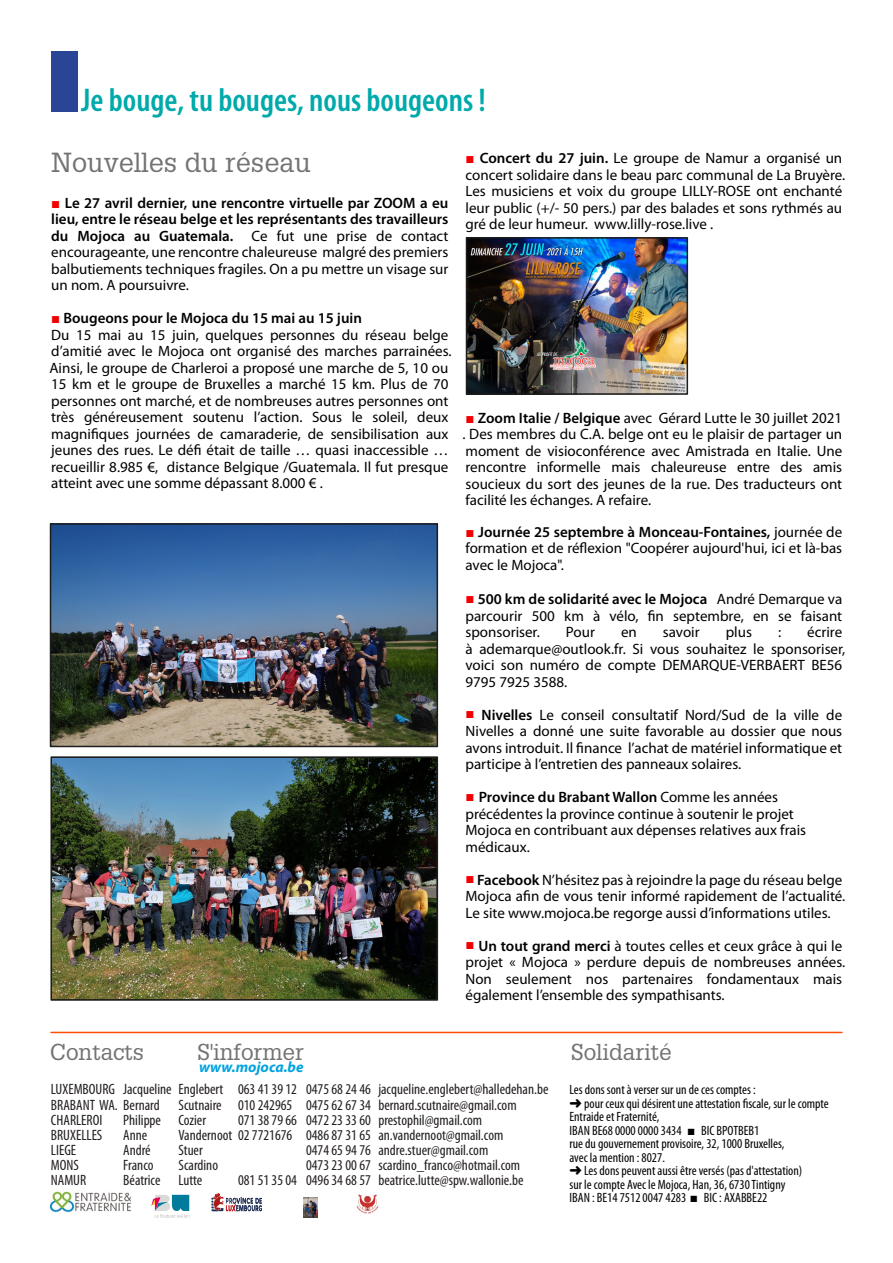
<style>
.page{position:relative;width:893px;height:1263px;background:#fff}
.page>*{position:absolute;margin:0;border:0;box-sizing:border-box;transform-origin:0 0}
.t1{font:600 condensed 33px "Myriad Pro";color:#00a9aa}
.t2{font:27px "Glypha LT Std";color:#737373}
.t3{font:22.5px "Glypha LT Std";color:#737373}
.t4{font:15px/16.5px "Myriad Pro";color:#000}
.t5{font:condensed 15px/15px "Myriad Pro";color:#231e1e}
.t6{font:italic 700 15px "Myriad Pro";letter-spacing:.005em;color:#00a3e0}
.t7{font:condensed 13.5px/13.5px "Myriad Pro";color:#000}
.s1{font-family:"Arial";color:#f20101}
.s2{font-weight:600}
</style>
<div class="page">
<hr style="left:51px;top:1032px;width:791px;height:1px;background:#ff4b03">
<div style="left:51px;top:51px;width:27px;height:61px;background:#2a4596"></div>
<img style="left:51px;top:1191px;width:80px;height:22px">
<svg style="left:151px;top:1195px;width:38px;height:23px"></svg>
<img style="left:303px;top:1198px;width:15px;height:19px">
<img style="left:356px;top:1194px;width:23px;height:20px">
<svg style="left:212px;top:1193px;width:50px;height:19px"></svg>
<img style="left:469px;top:240px;width:216px;height:152px">
<div style="left:466px;top:237px;width:222px;height:158px;border:2px solid #1d1d1b"></div>
<img style="left:53px;top:526px;width:382px;height:218px">
<div style="left:50px;top:523px;width:388px;height:224px;border:2px solid #1d1d1b"></div>
<img style="left:54px;top:760px;width:380px;height:237px">
<div style="left:50px;top:756px;width:388px;height:245px;border:2px solid #1d1d1b"></div>
<h1 class="t1" style="left:81px;top:86px;width:406px">Je bouge, tu bouges, nous bougeons !</h1>
<h2 class="t2" style="left:51px;top:152px;width:261px">Nouvelles du réseau</h2>
<p class="t4" style="left:51px;top:196px;width:399px;text-align:justify"><span class="s1">■</span> <span class="s2">Le 27 avril dernier, une rencontre virtuelle par ZOOM a eu lieu, entre le réseau belge et les représentants des travailleurs du Mojoca au Guatemala.</span> Ce fut une prise de contact encourageante, une rencontre chaleureuse malgré des premiers balbutiements techniques fragiles. On a pu mettre un visage sur un nom. A poursuivre.</p>
<p class="t4" style="left:49px;top:311px;width:404px"><span class="s1">■</span> <span class="s2">Bougeons pour le Mojoca du 15 mai au 15 juin<br></span>Du 15 mai au 15 juin, quelques personnes du réseau belge d’amitié avec le Mojoca ont organisé des marches parrainées.<br>Ainsi, le groupe de Charleroi a proposé une marche de 5, 10 ou 15 km et le groupe de Bruxelles a marché 15 km. Plus de 70 personnes ont marché, et de nombreuses autres personnes ont très généreusement soutenu l’action. Sous le soleil, deux magnifiques journées de camaraderie, de sensibilisation aux jeunes des rues. Le défi était de taille … quasi inaccessible … recueillir 8.985 €, distance Belgique /Guatemala. Il fut presque atteint avec une somme dépassant 8.000 € .</p>
<p class="t4" style="left:465px;top:151px;width:381px"><span class="s1">■</span> <span class="s2">Concert du 27 juin.</span> Le groupe de Namur a organisé un concert solidaire dans le beau parc communal de La Bruyère.<br>Les musiciens et voix du groupe LILLY-ROSE ont enchanté leur public (+/- 50 pers.) par des balades et sons rythmés au gré de leur humeur. www.lilly-rose.live .</p>
<p class="t4" style="left:462px;top:411px;width:381px;text-align:justify"><span class="s1">■</span> <span class="s2">Zoom Italie / Belgique</span> avec Gérard Lutte le 30 juillet 2021 . Des membres du C.A. belge ont eu le plaisir de partager un moment de visioconférence avec Amistrada en Italie. Une rencontre informelle mais chaleureuse entre des amis soucieux du sort des jeunes de la rue. Des traducteurs ont facilité les échanges. A refaire.</p>
<p class="t4" style="left:465px;top:525px;width:378px;text-align:justify"><span class="s1">■</span> <span class="s2">Journée 25 septembre à Monceau-Fontaines,</span> journée de formation et de réflexion "Coopérer aujourd'hui, ici et là-bas avec le Mojoca".</p>
<p class="t4" style="left:465px;top:592px;width:378px;text-align:justify"><span class="s1">■</span> <span class="s2">500 km de solidarité avec le Mojoca</span> André Demarque va parcourir 500 km à vélo, fin septembre, en se faisant sponsoriser.</p>
<p class="t4" style="left:566px;top:625px;width:31px">Pour</p>
<p class="t4" style="left:621px;top:625px;width:17px">en</p>
<p class="t4" style="left:663px;top:625px;width:38px">savoir</p>
<p class="t4" style="left:726px;top:625px;width:28px">plus</p>
<p class="t4" style="left:778px;top:625px;width:5px">:</p>
<p class="t4" style="left:465px;top:625px;width:381px;text-indent:342px">écrire à ademarque@outlook.fr. Si vous souhaitez le sponsoriser, voici son numéro de compte DEMARQUE-VERBAERT BE56<br>9795 7925 3588.</p>
<p class="t4" style="left:465px;top:708px;width:378px;text-align:justify"><span class="s1">■</span> <span class="s2">Nivelles</span> Le conseil consultatif Nord/Sud de la ville de Nivelles a donné une suite favorable au dossier que nous avons introduit. Il finance l’achat de matériel informatique et participe à l’entretien des panneaux solaires.</p>
<p class="t4" style="left:465px;top:790px;width:342px"><span class="s1">■</span> <span class="s2">Province du Brabant Wallon</span> Comme les années précédentes la province continue à soutenir le projet Mojoca en contribuant aux dépenses relatives aux frais médicaux.</p>
<p class="t4" style="left:465px;top:873px;width:381px"><span class="s1">■</span> <span class="s2">Facebook</span> N’hésitez pas à rejoindre la page du réseau belge<br>Mojoca afin de vous tenir informé rapidement de l’actualité.<br>Le site www.mojoca.be regorge aussi d’informations utiles.</p>
<p class="t4" style="left:465px;top:939px;width:381px"><span class="s1">■</span> <span class="s2">Un tout grand merci</span> à toutes celles et ceux grâce à qui le projet « Mojoca » perdure depuis de nombreuses années.<br>Non seulement nos partenaires fondamentaux mais également l’ensemble des sympathisants.</p>
<h3 class="t3" style="left:50px;top:1044px;width:96px">Contacts</h3>
<h3 class="t3" style="left:197px;top:1043px;width:108px">S'informer</h3>
<h3 class="t3" style="left:571px;top:1043px;width:102px">Solidarité</h3>
<p class="t7" style="left:569px;top:1084px;width:261px">Les dons sont à verser sur un de ces comptes :<br>➜ pour ceux qui désirent une attestation fiscale, sur le compte Entraide et Fraternité,<br>IBAN BE68 0000 0000 3434 ■ BIC BPOTBEB1<br>rue du gouvernement provisoire, 32, 1000 Bruxelles,<br>avec la mention : 8027.<br>➜ Les dons peuvent aussi être versés (pas d'attestation)<br>sur le compte Avec le Mojoca, Han, 36, 6730 Tintigny<br>IBAN : BE14 7512 0047 4283 ■ BIC : AXABBE22</p>
<p class="t6" style="left:199px;top:1060px;width:106px">www.mojoca.be</p>
<p class="t5" style="left:51px;top:1083px;width:499px">LUXEMBOURG Jacqueline Englebert 063 41 39 12 0475 68 24 46 jacqueline.englebert@halledehan.be<br>BRABANT WA. Bernard Scutnaire 010 242965 0475 62 67 34 bernard.scutnaire@gmail.com<br>CHARLEROI</p>
<p class="t5" style="left:123px;top:1113px;width:84px">Philippe Cozier</p>
<p class="t5" style="left:238px;top:1113px;width:246px">071 38 79 66 0472 23 33 60 prestophil@gmail.com</p>
<p class="t5" style="left:51px;top:1128px;width:53px">BRUXELLES</p>
<p class="t5" style="left:123px;top:1128px;width:26px">Anne</p>
<p class="t5" style="left:178px;top:1128px;width:326px">Vandernoot 02 7721676 0486 87 31 65 an.vandernoot@gmail.com</p>
<p class="t5" style="left:51px;top:1143px;width:27px">LIEGE</p>
<p class="t5" style="left:123px;top:1143px;width:29px">André</p>
<p class="t5" style="left:178px;top:1143px;width:26px">Stuer</p>
<p class="t5" style="left:306px;top:1143px;width:184px">0474 65 94 76 andre.stuer@gmail.com</p>
<p class="t5" style="left:51px;top:1158px;width:30px">MONS</p>
<p class="t5" style="left:123px;top:1158px;width:32px">Franco</p>
<p class="t5" style="left:178px;top:1158px;width:41px">Scardino</p>
<p class="t5" style="left:306px;top:1158px;width:216px">0473 23 00 67 scardino_franco@hotmail.com</p>
<p class="t5" style="left:51px;top:1173px;width:37px">NAMUR</p>
<p class="t5" style="left:123px;top:1173px;width:81px">Béatrice Lutte</p>
<p class="t5" style="left:238px;top:1173px;width:287px">081 51 35 04 0496 34 68 57 beatrice.lutte@spw.wallonie.be</p>
</div>
